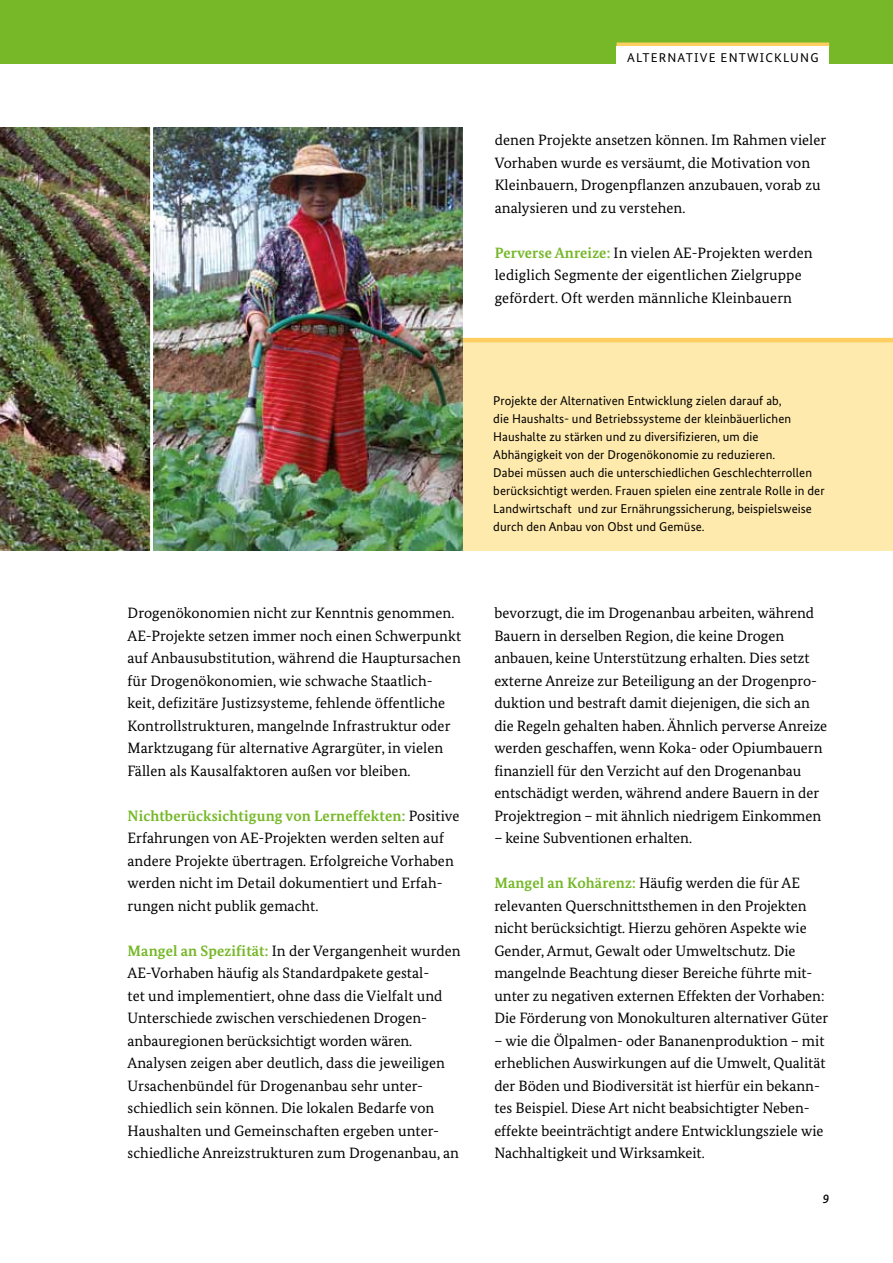
<style>
.page{position:relative;width:893px;height:1263px;background:#fff}
.page>*{position:absolute;margin:0;border:0;box-sizing:border-box;transform-origin:0 0}
.t1{font:15px/22.5px "Bundes Serif";color:#000}
.t2{font:12.75px/18px "Bundes Sans";letter-spacing:.005em;color:#000}
.t3{font:12.75px "Bundes Sans";letter-spacing:.09em;color:#000}
.t4{font:italic 500 12.75px "Bundes Sans";color:#000}
.s1{font-weight:700;color:#76b828}
</style>
<div class="page">
<div style="left:0;top:0;width:893px;height:63px;background:#76b828"></div>
<img style="left:0;top:128px;width:150px;height:422px">
<hr style="left:617px;top:43px;width:212px;height:4px;background:#fece60">
<div style="left:436px;top:338px;width:457px;height:212px;background:#ffeaad"></div>
<hr style="left:436px;top:338px;width:457px;height:4px;background:#fece60">
<img style="left:153px;top:128px;width:309px;height:422px">
<div style="left:617px;top:46px;width:212px;height:23px;background:#fff"></div>
<p class="t3" style="left:627px;top:50px;width:191px">alternative Entwicklung</p>
<p class="t1" style="left:495px;top:129px;width:333px">denen Projekte ansetzen können. Im Rahmen vieler Vorhaben wurde es versäumt, die Motivation von Kleinbauern, Drogenpflanzen anzubauen, vorab zu analysieren und zu verstehen.</p>
<p class="t1" style="left:495px;top:241px;width:320px"><span class="s1">Perverse Anreize:</span> In vielen AE-Projekten werden lediglich Segmente der eigentlichen Zielgruppe gefördert. Oft werden männliche Kleinbauern</p>
<p class="t1" style="left:128px;top:601px;width:335px">Drogenökonomien nicht zur Kenntnis genommen.<br>AE-Projekte setzen immer noch einen Schwerpunkt auf Anbausubstitution, während die Hauptursachen für Drogenökonomien, wie schwache Staatlich&shy;keit, defizitäre Justizsysteme, fehlende öffentliche Kontrollstrukturen, mangelnde Infrastruktur oder Marktzugang für alternative Agrargüter, in vielen Fällen als Kausalfaktoren außen vor bleiben.</p>
<p class="t1" style="left:128px;top:804px;width:333px"><span class="s1">Nichtberücksichtigung von Lerneffekten:</span> Positive Erfahrungen von AE-Projekten werden selten auf andere Projekte übertragen. Erfolgreiche Vorhaben werden nicht im Detail dokumentiert und Erfah&shy;rungen nicht publik gemacht.</p>
<p class="t1" style="left:128px;top:939px;width:335px"><span class="s1">Mangel an Spezifität:</span> In der Vergangenheit wurden AE-Vorhaben häufig als Standardpakete gestal-<br>tet und implementiert, ohne dass die Vielfalt und Unterschiede zwischen verschiedenen Drogen&shy;anbauregionen berücksichtigt worden wären.<br>Analysen zeigen aber deutlich, dass die jeweiligen Ursachenbündel für Drogenanbau sehr unter&shy;schiedlich sein können. Die lokalen Bedarfe von Haushalten und Gemeinschaften ergeben unter&shy;schiedliche Anreizstrukturen zum Drogenanbau, an</p>
<p class="t2" style="left:493px;top:391px;width:333px">Projekte der Alternativen Entwicklung zielen darauf ab,<br>die Haushalts- und Betriebssysteme der kleinbäuerlichen Haushalte zu stärken und zu diversifizieren, um die Abhängigkeit von der Drogenökonomie zu reduzieren.<br>Dabei müssen auch die unterschiedlichen Geschlechterrollen berücksichtigt werden. Frauen spielen eine zentrale Rolle in der Landwirtschaft und zur Ernährungssicherung, beispielsweise durch den Anbau von Obst und Gemüse.</p>
<p class="t1" style="left:494px;top:601px;width:334px">bevorzugt, die im Drogenanbau arbeiten, während Bauern in derselben Region, die keine Drogen anbauen, keine Unterstützung erhalten. Dies setzt externe Anreize zur Beteiligung an der Drogenpro&shy;duktion und bestraft damit diejenigen, die sich an die Regeln gehalten haben. Ähnlich perverse Anreize werden geschaffen, wenn Koka- oder Opiumbauern finanziell für den Verzicht auf den Drogenanbau entschädigt werden, während andere Bauern in der Projektregion – mit ähnlich niedrigem Einkommen</p>
<p class="t1" style="left:494px;top:826px;width:199px">– keine Subventionen erhalten.</p>
<p class="t1" style="left:494px;top:871px;width:335px"><span class="s1">Mangel an Kohärenz:</span> Häufig werden die für AE relevanten Querschnittsthemen in den Projekten nicht berücksichtigt. Hierzu gehören Aspekte wie Gender, Armut, Gewalt oder Umweltschutz. Die mangelnde Beachtung dieser Bereiche führte mit&shy;unter zu negativen externen Effekten der Vorhaben:<br>Die Förderung von Monokulturen alternativer Güter</p>
<p class="t1" style="left:494px;top:1029px;width:333px">– wie die Ölpalmen- oder Bananenproduktion – mit erheblichen Auswirkungen auf die Umwelt, Qualität der Böden und Biodiversität ist hierfür ein bekann&shy;tes Beispiel. Diese Art nicht beabsichtigter Neben&shy;effekte beeinträchtigt andere Entwicklungsziele wie Nachhaltigkeit und Wirksamkeit.</p>
<p class="t4" style="left:823px;top:1191px;width:8px">9</p>
</div>
